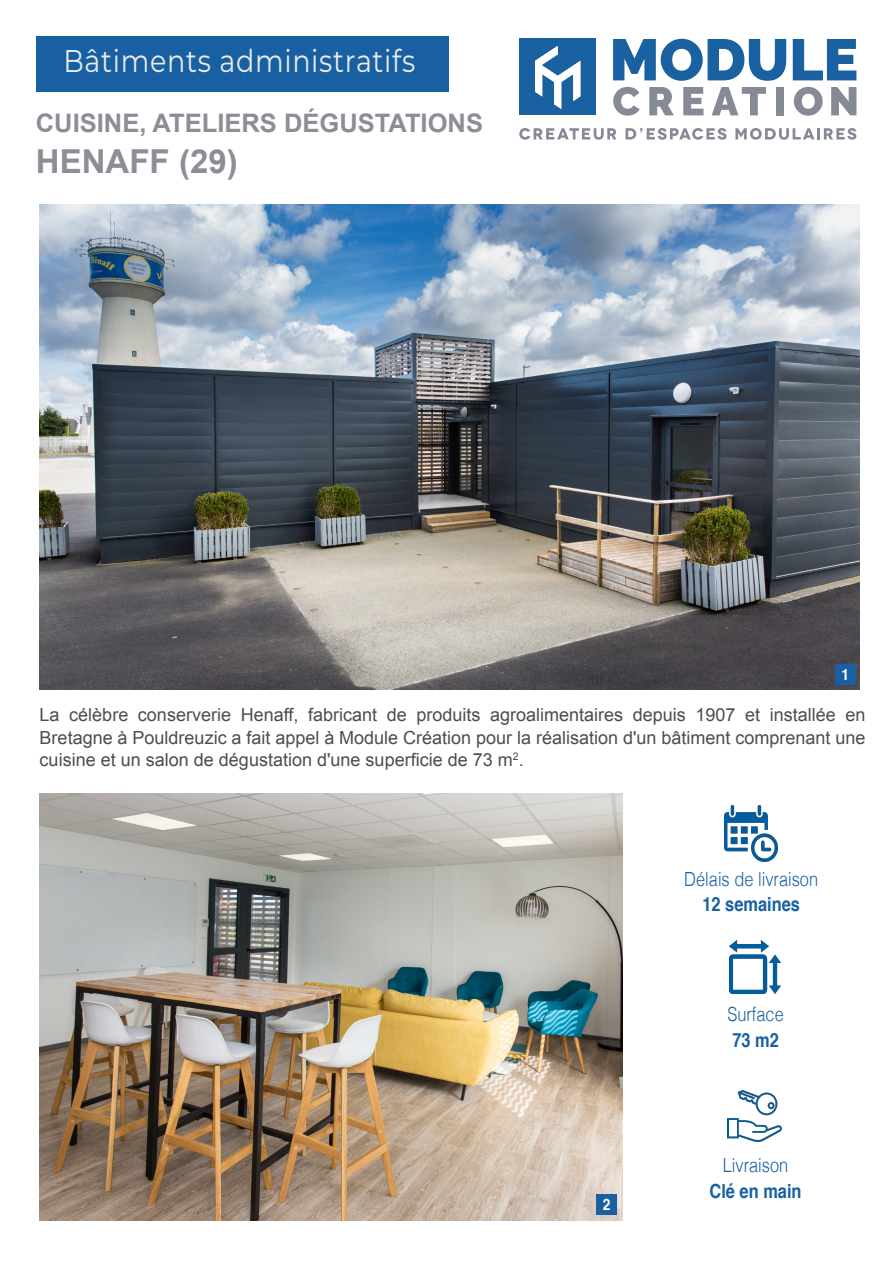
<style>
.page{position:relative;width:894px;height:1263px;background:#fff}
.page>*{position:absolute;margin:0;border:0;box-sizing:border-box;transform-origin:0 0}
.t1{font:700 33px "Arial";color:#8c8d97}
.t2{font:31.35px "Montserrat";letter-spacing:.025em;color:#ebebeb;scale:.86 1}
.t3{font:700 25.5px "Arial";color:#8c8d97}
.t4{font:300 19.5px "Helvetica";color:#1860a2;scale:.84 1}
.t5{font:700 19.5px "Helvetica";color:#1860a2;scale:.84 1}
.t6{font:18px/22.5px "Arial";color:#4d4d4d;text-align:justify}
.t7{font:700 15.6px "Helvetica";color:#fff;scale:.88 1}
</style>
<div class="page">
<svg style="left:519px;top:128px;width:97px;height:12px"></svg>
<svg style="left:625px;top:128px;width:101px;height:12px"></svg>
<svg style="left:735px;top:128px;width:121px;height:12px"></svg>
<svg style="left:613px;top:87px;width:26px;height:29px"></svg>
<svg style="left:649px;top:87px;width:24px;height:28px"></svg>
<svg style="left:683px;top:87px;width:20px;height:28px"></svg>
<svg style="left:712px;top:87px;width:53px;height:28px"></svg>
<div style="left:775px;top:87px;width:8px;height:28px;background:#868996"></div>
<svg style="left:793px;top:87px;width:29px;height:29px"></svg>
<svg style="left:831px;top:87px;width:25px;height:28px"></svg>
<svg style="left:613px;top:39px;width:173px;height:42px"></svg>
<svg style="left:792px;top:39px;width:64px;height:41px"></svg>
<div style="left:519px;top:38px;width:77px;height:77px;background:#1a61a2"></div>
<svg style="left:535px;top:46px;width:45px;height:63px"></svg>
<div style="left:38px;top:36px;width:411px;height:55px;background:#1860a2"></div>
<img style="left:40px;top:793px;width:582px;height:428px">
<img style="left:40px;top:204px;width:819px;height:486px">
<div style="left:834px;top:665px;width:21px;height:20px;background:#1860a2"></div>
<div style="left:596px;top:1194px;width:21px;height:21px;background:#1860a2"></div>
<img style="left:724px;top:806px;width:52px;height:55px">
<img style="left:729px;top:940px;width:51px;height:53px">
<img style="left:727px;top:1090px;width:54px;height:51px">
<h2 class="t2" style="left:123px;top:41px;width:171px">Entreprise</h2>
<h3 class="t3" style="left:36px;top:113px;width:448px">CUISINE, ATELIERS DÉGUSTATIONS</h3>
<h1 class="t1" style="left:36px;top:148px;width:203px">HENAFF (29)</h1>
<h2 class="t2" style="left:64px;top:41px;width:410px">Bâtiments administratifs</h2>
<p class="t7" style="left:841px;top:668px;width:10px">1</p>
<p class="t6" style="left:40px;top:705px;width:827px">La célèbre conserverie Henaff, fabricant de produits agroalimentaires depuis 1907 et installée en Bretagne à Pouldreuzic a fait appel à Module Création pour la réalisation d'un bâtiment comprenant une cuisine et un salon de dégustation d'une superficie de 73 m<sup>2</sup>.</p>
<p class="t4" style="left:684px;top:872px;width:161px">Délais de livraison</p>
<p class="t5" style="left:702px;top:896px;width:118px">12 semaines</p>
<p class="t7" style="left:602px;top:1198px;width:10px">2</p>
<p class="t4" style="left:727px;top:1007px;width:69px">Surface</p>
<p class="t5" style="left:732px;top:1032px;width:57px">73 m2</p>
<p class="t4" style="left:722px;top:1158px;width:80px">Livraison</p>
<p class="t5" style="left:709px;top:1183px;width:111px">Clé en main</p>
</div>
